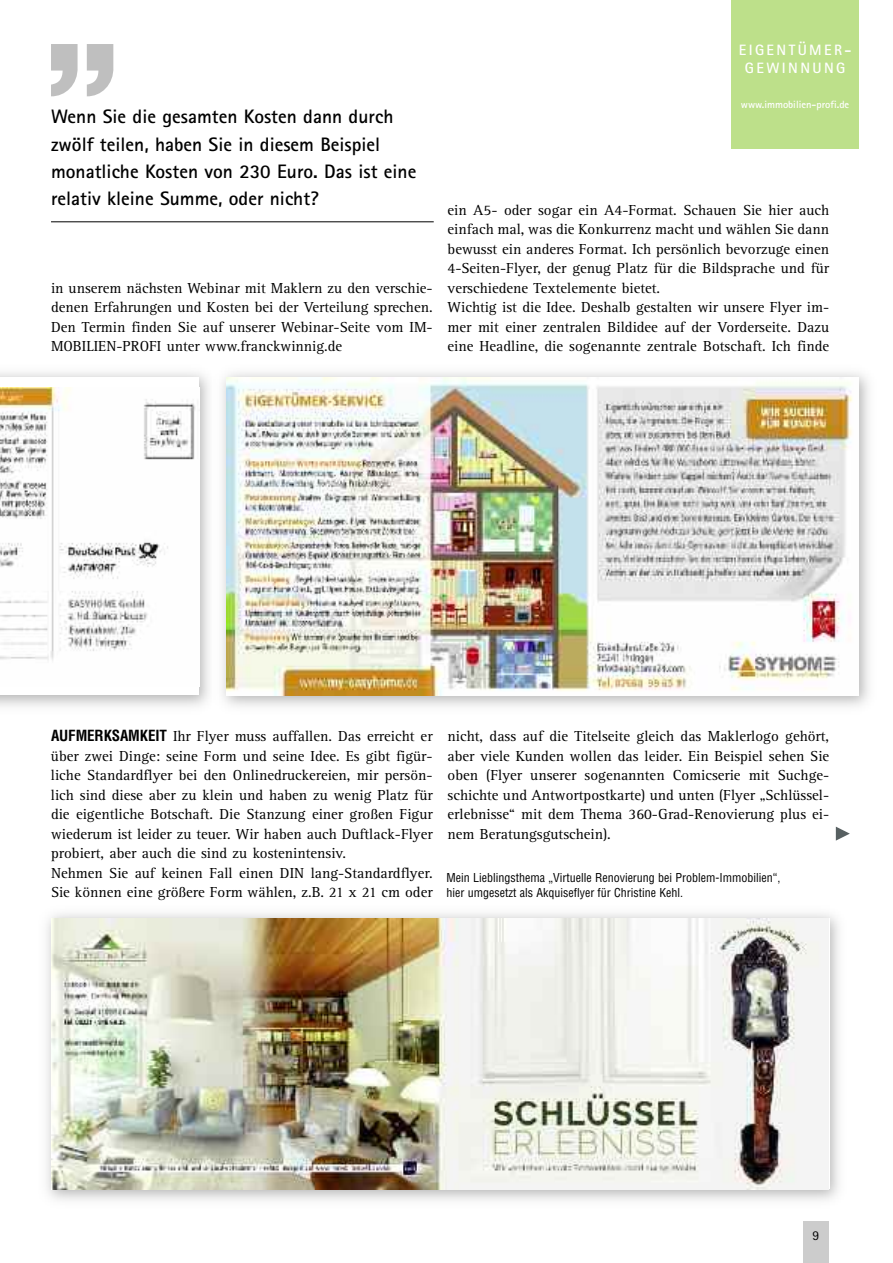
<style>
.page{position:relative;width:893px;height:1263px;background:#fff}
.page>*{position:absolute;margin:0;border:0;box-sizing:border-box;transform-origin:0 0}
.t1{font:700 19.5px/27px "Rotis Sans Serif";color:#000}
.t2{font:15px/19.5px "Rotis Serif";color:#000;text-align:justify}
.t3{font:700 15px/18px "Rotis Sans Serif";letter-spacing:.16em;color:#fff;text-align:center}
.t4{font:13.5px "Rotis Sans Serif";color:#000}
.t5{font:condensed 12px/15px "Helvetica";color:#000}
.t6{font:700 10.5px "Rotis Sans Serif";color:#fff}
.s1{font-family:"Helvetica";font-weight:700;font-stretch:condensed}
</style>
<div class="page">
<div style="left:804px;top:1220px;width:25px;height:43px;background:#ccc"></div>
<div style="left:731px;top:0;width:128px;height:149px;background:#bde08a"></div>
<svg style="left:51px;top:44px;width:63px;height:53px"></svg>
<hr style="left:51px;top:221px;width:383px;height:1px;background:#000">
<img style="left:0;top:372px;width:869px;height:335px">
<img style="left:227px;top:378px;width:631px;height:317px">
<div style="left:0;top:378px;width:199px;height:317px;background:#fff"></div>
<img style="left:0;top:387px;width:196px;height:274px">
<img style="left:46px;top:913px;width:793px;height:288px">
<img style="left:51px;top:918px;width:778px;height:271px">
<svg style="left:836px;top:827px;width:14px;height:14px"></svg>
<h1 class="t1" style="left:51px;top:105px;width:367px">Wenn Sie die gesamten Kosten dann durch zwölf teilen, haben Sie in diesem Beispiel monatliche Kosten von 230 Euro. Das ist eine relativ kleine Summe, oder nicht?</h1>
<p class="t2" style="left:51px;top:279px;width:383px">in unserem nächsten Webinar mit Maklern zu den verschie&shy;denen Erfahrungen und Kosten bei der Verteilung sprechen.<br>Den Termin finden Sie auf unserer Webinar-Seite vom IM-MOBILIEN-PROFI unter www.franckwinnig.de</p>
<p class="t3" style="left:739px;top:43px;width:114px">EIGENTÜMER-<br>GEWINNUNG</p>
<p class="t6" style="left:741px;top:101px;width:110px">www.immobilien-profi.de</p>
<p class="t2" style="left:448px;top:201px;width:383px;text-align:left">ein A5- oder sogar ein A4-Format. Schauen Sie hier auch einfach mal, was die Konkurrenz macht und wählen Sie dann bewusst ein anderes Format. Ich persönlich bevorzuge einen 4-Seiten-Flyer, der genug Platz für die Bildsprache und für verschiedene Textelemente bietet.<br>Wichtig ist die Idee. Deshalb gestalten wir unsere Flyer im&shy;mer mit einer zentralen Bildidee auf der Vorderseite. Dazu eine Headline, die sogenannte zentrale Botschaft. Ich finde</p>
<p class="t2" style="left:51px;top:728px;width:383px;text-align:left"><span class="s1">AUFMERKSAMKEIT</span> Ihr Flyer muss auffallen. Das erreicht er über zwei Dinge: seine Form und seine Idee. Es gibt figür - liche Standardflyer bei den Onlinedruckereien, mir persön&shy;lich sind diese aber zu klein und haben zu wenig Platz für die eigentliche Botschaft. Die Stanzung einer großen Figur wiederum ist leider zu teuer. Wir haben auch Duftlack-Flyer probiert, aber auch die sind zu kostenintensiv.<br>Nehmen Sie auf keinen Fall einen DIN lang-Standardflyer.<br>Sie können eine größere Form wählen, z.B. 21 x 21 cm oder</p>
<p class="t2" style="left:448px;top:728px;width:383px">nicht, dass auf die Titelseite gleich das Maklerlogo gehört, aber viele Kunden wollen das leider. Ein Beispiel sehen Sie oben (Flyer unserer sogenannten Comicserie mit Suchge&shy;schichte und Antwortpostkarte) und unten (Flyer „Schlüssel&shy;erlebnisse“ mit dem Thema 360-Grad-Renovierung plus ei&shy;nem Beratungsgutschein).</p>
<p class="t5" style="left:446px;top:870px;width:336px">Mein Lieblingsthema „Virtuelle Renovierung bei Problem-Immobilien“, hier umgesetzt als Akquiseflyer für Christine Kehl.</p>
<p class="t4" style="left:812px;top:1230px;width:8px">9</p>
</div>
